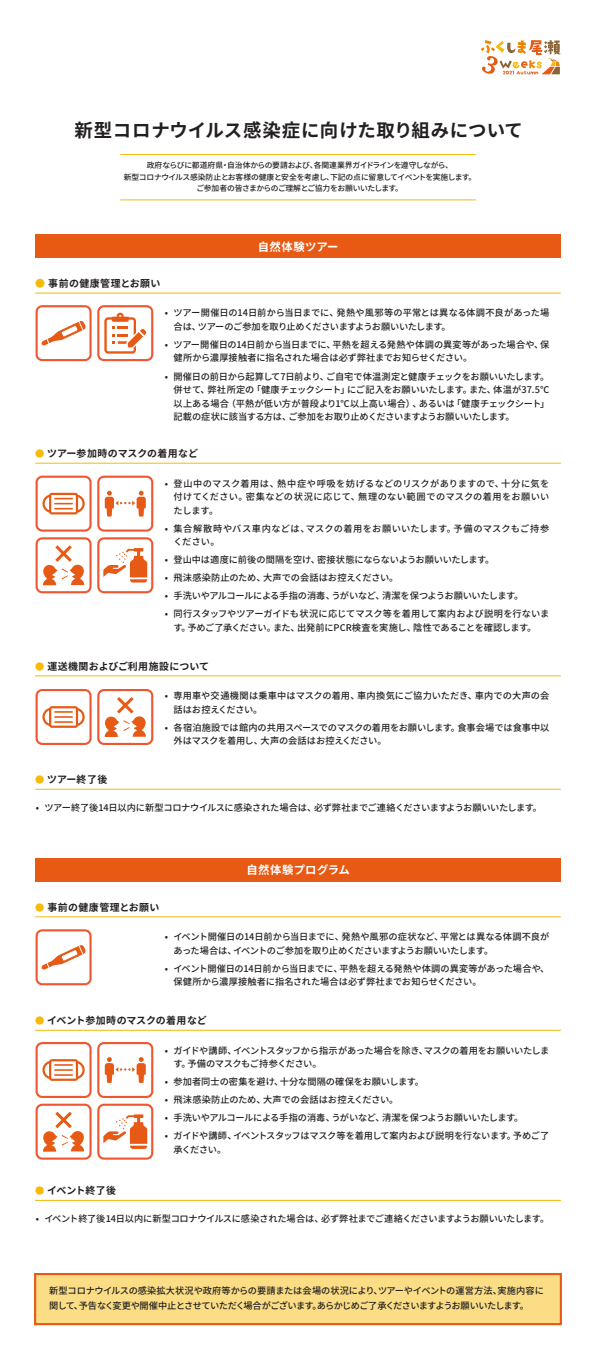
<style>
.page{position:relative;width:596px;height:1361px;background:#fff}
.page>*{position:absolute;margin:0;border:0;box-sizing:border-box;transform-origin:0 0}
.t1{font:700 18.4px "Noto Sans CJ Kjp";letter-spacing:.025em;color:#231f20}
.t2{font:700 11.3px "Noto Sans CJ Kjp";letter-spacing:.04em;color:#fff}
.t3{font:700 9.9px "Source Han Sans JP";letter-spacing:.035em;color:#231f20}
.t4{font:700 9.9px "Source Han Sans JP";color:#231f20}
.t5{font:500 9.2px/13.5px "Noto Sans CJ Kjp";letter-spacing:-.015em;color:#231f20}
.t6{font:500 9.2px/13.5px "Noto Sans CJ Kjp";letter-spacing:-.04em;color:#231f20}
.t7{font:500 9.2px/13.5px "Noto Sans CJ Kjp";letter-spacing:-.035em;color:#231f20}
.t8{font:500 9.2px/13.5px "Noto Sans CJ Kjp";letter-spacing:.005em;color:#231f20}
.t9{font:500 9.2px/13.5px "Noto Sans CJ Kjp";letter-spacing:.035em;color:#231f20}
.t10{font:500 7.8px/11.3px "Source Han Sans JP";letter-spacing:-.04em;color:#231f20;text-align:center}
.s1{color:#f5ba0a}
.s2{font-family:"Noto Sans CJ Kjp";font-weight:500;font-size:9.2px;color:#f5ba0a}
</style>
<div class="page">
<hr style="left:120px;top:154px;width:355px;height:1px;background:#f5ba0a">
<hr style="left:120px;top:199px;width:355px;height:1px;background:#f5ba0a">
<div style="left:35px;top:234px;width:525px;height:24px;background:#e85914"></div>
<hr style="left:35px;top:293px;width:525px;height:1px;background:#f5ba0a">
<hr style="left:35px;top:463px;width:525px;height:1px;background:#f5ba0a">
<hr style="left:35px;top:675px;width:525px;height:1px;background:#f5ba0a">
<hr style="left:35px;top:789px;width:525px;height:1px;background:#f5ba0a">
<div style="left:35px;top:858px;width:525px;height:23px;background:#e85914"></div>
<hr style="left:35px;top:916px;width:525px;height:1px;background:#f5ba0a">
<hr style="left:35px;top:1030px;width:525px;height:1px;background:#f5ba0a">
<hr style="left:35px;top:1200px;width:525px;height:1px;background:#f5ba0a">
<div style="left:35px;top:1275px;width:525px;height:49px;background:#fadd85"></div>
<div style="left:34px;top:1273px;width:527px;height:52px;border:2px solid #e85914"></div>
<svg style="left:480px;top:40px;width:80px;height:34px"></svg>
<svg style="left:41px;top:321px;width:45px;height:25px"></svg>
<div style="left:36px;top:305px;width:55px;height:56px;border:2px solid #f05630;border-radius:6px"></div>
<svg style="left:104px;top:312px;width:43px;height:42px"></svg>
<div style="left:97px;top:305px;width:56px;height:56px;border:2px solid #f05630;border-radius:6px"></div>
<svg style="left:42px;top:492px;width:43px;height:23px"></svg>
<div style="left:36px;top:476px;width:55px;height:55px;border:2px solid #f05630;border-radius:6px"></div>
<svg style="left:104px;top:490px;width:42px;height:27px"></svg>
<div style="left:97px;top:476px;width:56px;height:55px;border:2px solid #f05630;border-radius:6px"></div>
<svg style="left:43px;top:545px;width:42px;height:41px"></svg>
<div style="left:36px;top:537px;width:55px;height:56px;border:2px solid #f05630;border-radius:6px"></div>
<svg style="left:103px;top:548px;width:45px;height:35px"></svg>
<div style="left:97px;top:537px;width:56px;height:56px;border:2px solid #f05630;border-radius:6px"></div>
<svg style="left:42px;top:706px;width:43px;height:22px"></svg>
<div style="left:36px;top:689px;width:55px;height:56px;border:2px solid #f05630;border-radius:6px"></div>
<svg style="left:104px;top:697px;width:42px;height:40px"></svg>
<div style="left:97px;top:689px;width:56px;height:56px;border:2px solid #f05630;border-radius:6px"></div>
<svg style="left:41px;top:945px;width:45px;height:25px"></svg>
<div style="left:36px;top:929px;width:55px;height:56px;border:2px solid #f05630;border-radius:6px"></div>
<svg style="left:42px;top:1059px;width:43px;height:22px"></svg>
<div style="left:36px;top:1042px;width:55px;height:56px;border:2px solid #f05630;border-radius:6px"></div>
<svg style="left:104px;top:1057px;width:42px;height:26px"></svg>
<div style="left:97px;top:1042px;width:56px;height:56px;border:2px solid #f05630;border-radius:6px"></div>
<svg style="left:43px;top:1111px;width:42px;height:41px"></svg>
<div style="left:36px;top:1103px;width:55px;height:56px;border:2px solid #f05630;border-radius:6px"></div>
<svg style="left:103px;top:1114px;width:45px;height:35px"></svg>
<div style="left:97px;top:1103px;width:56px;height:56px;border:2px solid #f05630;border-radius:6px"></div>
<h1 class="t1" style="left:74px;top:120px;width:450px">新型コロナウイルス感染症に向けた取り組みについて</h1>
<p class="t10" style="left:124px;top:160px;width:354px">政府ならびに都道府県・自治体からの要請および、各関連業界ガイドラインを遵守しながら、<br>新型コロナウイルス感染防止とお客様の健康と安全を考慮し、下記の点に留意してイベントを実施します。ご参加者の皆さまからのご理解とご協力をお願いいたします。</p>
<p class="t3" style="left:35px;top:278px;width:127px"><span class="s1">●</span> 事前の健康管理とお願い</p>
<p class="t2" style="left:257px;top:240px;width:82px">自然体験ツアー</p>
<p class="t5" style="left:173px;top:306px;width:377px;text-indent:-9px">• ツアー開催日の14日前から当日までに、発熱や風邪等の平常とは異なる体調不良があった場合は、ツアーのご参加を取り止めくださいますようお願いいたします。</p>
<p class="t5" style="left:173px;top:338px;width:377px;text-indent:-9px">• ツアー開催日の14日前から当日までに、平熱を超える発熱や体調の異変等があった場合や、保健所から濃厚接触者に指名された場合は必ず弊社までお知らせください。</p>
<p class="t5" style="left:173px;top:370px;width:377px;text-align:justify;text-indent:-9px">• 開催日の前日から起算して7日前より、ご自宅で体温測定と健康チェックをお願いいたします。併せて、弊社所定の「健康チェックシート」にご記入をお願いいたします。また、体温が37.5℃以上ある場合（平熱が低い方が普段より1℃以上高い場合）、あるいは「健康チェックシート」記載の症状に該当する方は、ご参加をお取り止めくださいますようお願いいたします。</p>
<p class="t3" style="left:35px;top:448px;width:164px"><span class="s2">●</span> ツアー参加時のマスクの着用など</p>
<p class="t5" style="left:173px;top:477px;width:377px;text-align:justify;text-indent:-9px">• 登山中のマスク着用は、熱中症や呼吸を妨げるなどのリスクがありますので、十分に気を付けてください。密集などの状況に応じて、無理のない範囲でのマスクの着用をお願いいたします。</p>
<p class="t9" style="left:173px;top:522px;width:377px;text-indent:-9px">• 集合解散時やバス車内などは、マスクの着用をお願いいたします。予備のマスクもご持参ください。</p>
<p class="t5" style="left:165px;top:553px;width:331px">• 登山中は適度に前後の間隔を空け、密接状態にならないようお願いいたします。</p>
<p class="t5" style="left:165px;top:571px;width:235px">• 飛沫感染防止のため、大声での会話はお控えください。</p>
<p class="t5" style="left:165px;top:589px;width:359px">• 手洗いやアルコールによる手指の消毒、うがいなど、清潔を保つようお願いいたします。</p>
<p class="t5" style="left:165px;top:607px;width:386px;text-align:center">• 同行スタッフやツアーガイドも状況に応じてマスク等を着用して案内および説明を行ないます。予めご了承ください。また、出発前にPCR検査を実施し、陰性であることを確認します。</p>
<p class="t3" style="left:35px;top:660px;width:175px"><span class="s2">●</span> 運送機関およびご利用施設について</p>
<p class="t8" style="left:173px;top:689px;width:377px;text-indent:-9px">• 専用車や交通機関は乗車中はマスクの着用、車内換気にご協力いただき、車内での大声の会話はお控えください。</p>
<p class="t5" style="left:173px;top:721px;width:377px;text-indent:-9px">• 各宿泊施設では館内の共用スペースでのマスクの着用をお願いします。食事会場では食事中以外はマスクを着用し、大声の会話はお控えください。</p>
<p class="t3" style="left:35px;top:774px;width:74px"><span class="s2">●</span> ツアー終了後</p>
<p class="t5" style="left:36px;top:801px;width:507px">• ツアー終了後14日以内に新型コロナウイルスに感染された場合は、必ず弊社までご連絡くださいますようお願いいたします。</p>
<p class="t3" style="left:35px;top:901px;width:126px"><span class="s2">●</span> 事前の健康管理とお願い</p>
<p class="t2" style="left:246px;top:864px;width:105px">自然体験プログラム</p>
<p class="t5" style="left:173px;top:930px;width:377px;text-indent:-9px">• イベント開催日の14日前から当日までに、発熱や風邪の症状など、平常とは異なる体調不良があった場合は、イベントのご参加を取り止めくださいますようお願いいたします。</p>
<p class="t5" style="left:173px;top:962px;width:377px;text-indent:-9px">• イベント開催日の14日前から当日までに、平熱を超える発熱や体調の異変等があった場合や、保健所から濃厚接触者に指名された場合は必ず弊社までお知らせください。</p>
<p class="t4" style="left:35px;top:1015px;width:173px"><span class="s2">●</span> イベント参加時のマスクの着用など</p>
<p class="t7" style="left:173px;top:1043px;width:377px;text-indent:-9px">• ガイドや講師、イベントスタッフから指示があった場合を除き、マスクの着用をお願いいたします。予備のマスクもご持参ください。</p>
<p class="t5" style="left:165px;top:1075px;width:260px">• 参加者同士の密集を避け、十分な間隔の確保をお願いします。</p>
<p class="t5" style="left:165px;top:1093px;width:235px">• 飛沫感染防止のため、大声での会話はお控えください。</p>
<p class="t5" style="left:165px;top:1111px;width:359px">• 手洗いやアルコールによる手指の消毒、うがいなど、清潔を保つようお願いいたします。</p>
<p class="t6" style="left:173px;top:1129px;width:377px;text-indent:-9px">• ガイドや講師、イベントスタッフはマスク等を着用して案内および説明を行ないます。予めご了承ください。</p>
<p class="t4" style="left:35px;top:1185px;width:82px"><span class="s2">●</span> イベント終了後</p>
<p class="t5" style="left:36px;top:1212px;width:514px">• イベント終了後14日以内に新型コロナウイルスに感染された場合は、必ず弊社までご連絡くださいますようお願いいたします。</p>
<p class="t6" style="left:49px;top:1283px;width:496px;line-height:14.9px">新型コロナウイルスの感染拡大状況や政府等からの要請または会場の状況により、ツアーやイベントの運営方法、実施内容に関して、予告なく変更や開催中止とさせていただく場合がございます。あらかじめご了承くださいますようお願いいたします。</p>
</div>
